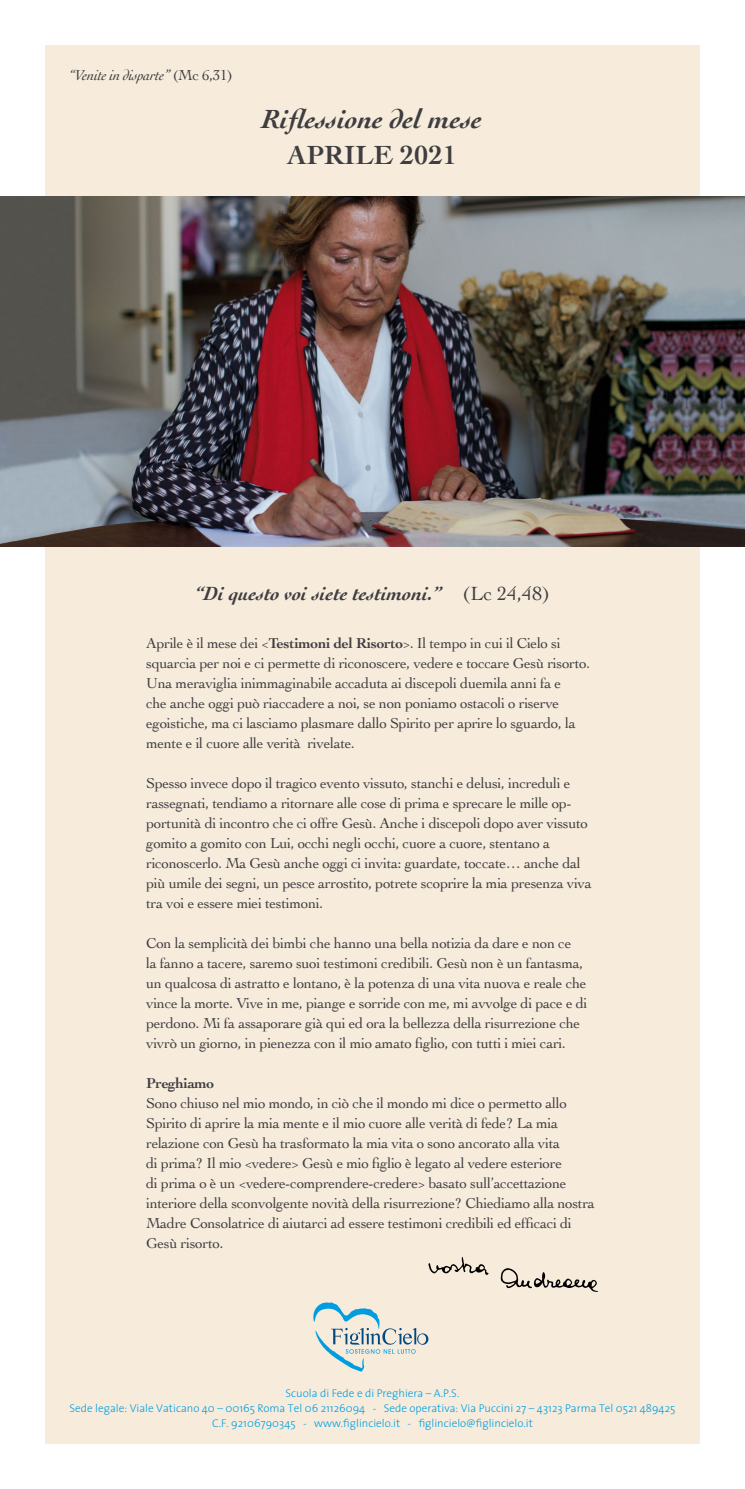
<style>
.page{position:relative;width:745px;height:1489px;background:#fff}
.page>*{position:absolute;margin:0;border:0;box-sizing:border-box;transform-origin:0 0}
.t1{font:italic 700 27.5px "Cochin";color:#3e3d40}
.t2{font:700 27.5px "Cochin";color:#3e3d40}
.t3{font:italic 700 20px "Cochin";color:#3e3d40}
.t4{font:15px/20px "Cochin";letter-spacing:-.02em;color:#3e3d40}
.t5{font:italic 15px "Cochin";letter-spacing:-.02em;color:#3e3d40}
.t6{font:700 15px "Cochin";letter-spacing:-.02em;color:#3e3d40}
.t7{font:300 11.25px/15px "The Sans";color:#009ee0;text-align:center}
.s1{font-style:normal}
.s2{font-weight:400;font-style:normal}
.s3{font-weight:700}
</style>
<div class="page">
<div style="left:45px;top:45px;width:654px;height:1398px;background:#f7ecdc"></div>
<svg style="left:313px;top:1302px;width:115px;height:69px"></svg>
<svg style="left:428px;top:1256px;width:60px;height:18px"></svg>
<svg style="left:500px;top:1268px;width:97px;height:23px"></svg>
<img style="left:0;top:197px;width:744px;height:349px">
<p class="t5" style="left:69px;top:65px;width:165px">“Venite in disparte” <span class="s1">(Mc 6,31)</span></p>
<h1 class="t1" style="left:262px;top:100px;width:221px">Riflessione del mese</h1>
<h1 class="t2" style="left:287px;top:137px;width:172px">APRILE 2021</h1>
<h2 class="t3" style="left:195px;top:580px;width:356px">“Di questo voi siete testimoni.” <span class="s2">(Lc 24,48)</span></h2>
<p class="t4" style="left:146px;top:632px;width:445px">Aprile è il mese dei &lt;<span class="s3">Testimoni del Risorto</span>&gt;. Il tempo in cui il Cielo si squarcia per noi e ci permette di riconoscere, vedere e toccare Gesù risorto.<br>Una meraviglia inimmaginabile accaduta ai discepoli duemila anni fa e<br>che anche oggi può riaccadere a noi, se non poniamo ostacoli o riserve egoistiche, ma ci lasciamo plasmare dallo Spirito per aprire lo sguardo, la mente e il cuore alle verità rivelate.</p>
<p class="t4" style="left:146px;top:772px;width:447px">Spesso invece dopo il tragico evento vissuto, stanchi e delusi, increduli e rassegnati, tendiamo a ritornare alle cose di prima e sprecare le mille op&shy;portunità di incontro che ci offre Gesù. Anche i discepoli dopo aver vissuto gomito a gomito con Lui, occhi negli occhi, cuore a cuore, stentano a riconoscerlo. Ma Gesù anche oggi ci invita: guardate, toccate… anche dal più umile dei segni, un pesce arrostito, potrete scoprire la mia presenza viva tra voi e essere miei testimoni.</p>
<p class="t4" style="left:146px;top:932px;width:442px">Con la semplicità dei bimbi che hanno una bella notizia da dare e non ce<br>la fanno a tacere, saremo suoi testimoni credibili. Gesù non è un fantasma, un qualcosa di astratto e lontano, è la potenza di una vita nuova e reale che vince la morte. Vive in me, piange e sorride con me, mi avvolge di pace e di perdono. Mi fa assaporare già qui ed ora la bellezza della risurrezione che vivrò un giorno, in pienezza con il mio amato figlio, con tutti i miei cari.</p>
<p class="t6" style="left:146px;top:1072px;width:70px">Preghiamo</p>
<p class="t4" style="left:146px;top:1092px;width:450px">Sono chiuso nel mio mondo, in ciò che il mondo mi dice o permetto allo Spirito di aprire la mia mente e il mio cuore alle verità di fede? La mia relazione con Gesù ha trasformato la mia vita o sono ancorato alla vita<br>di prima? Il mio &lt;vedere&gt; Gesù e mio figlio è legato al vedere esteriore<br>di prima o è un &lt;vedere-comprendere-credere&gt; basato sull’accettazione interiore della sconvolgente novità della risurrezione? Chiediamo alla nostra Madre Consolatrice di aiutarci ad essere testimoni credibili ed efficaci di Gesù risorto.</p>
<p class="t7" style="left:69px;top:1384px;width:607px">Scuola di Fede e di Preghiera – A.P.S.<br>Sede legale: Viale Vaticano 40 – 00165 Roma Tel 06 21126094 - Sede operativa: Via Puccini 27 – 43123 Parma Tel 0521 489425<br>C.F. 92106790345 - www.figlincielo.it - figlincielo@figlincielo.it</p>
</div>
